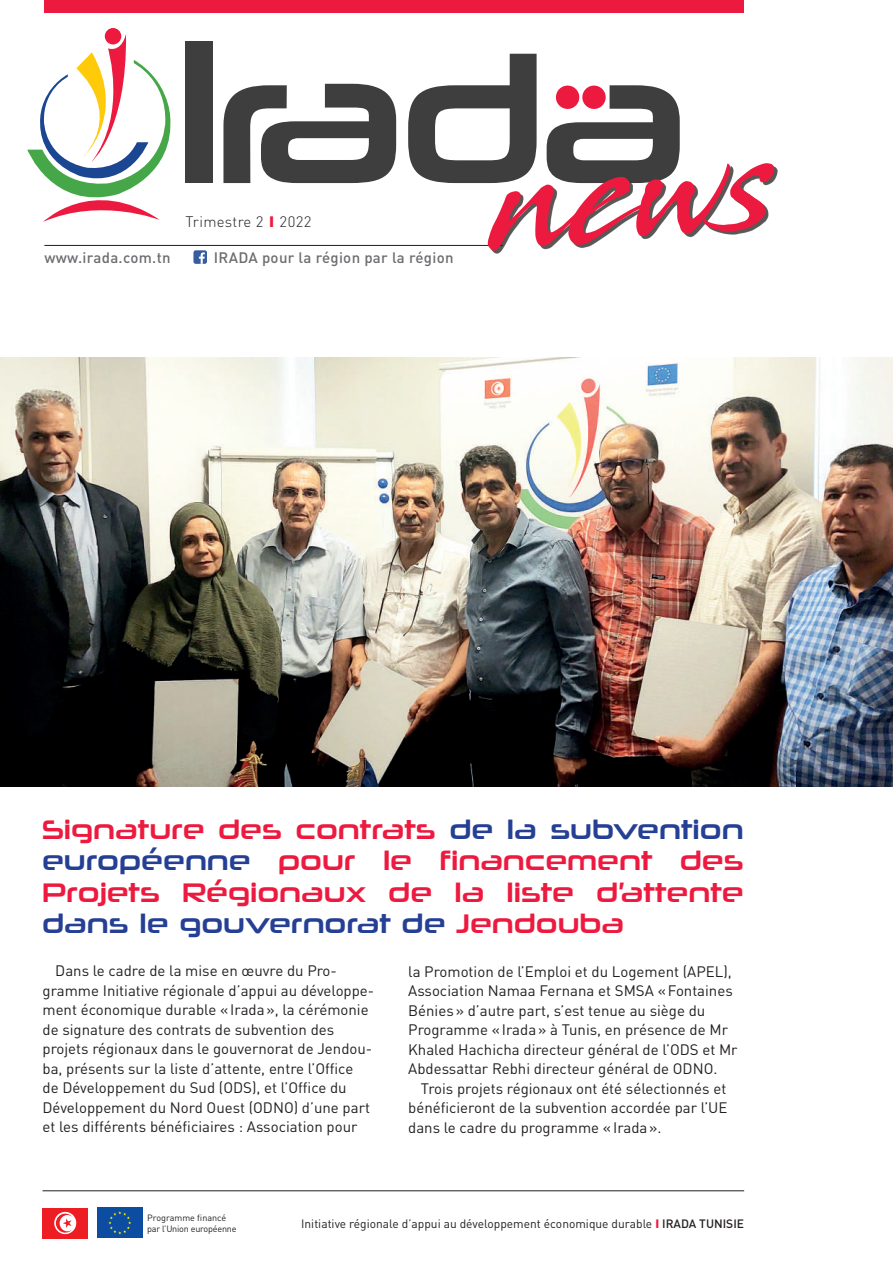
<style>
.page{position:relative;width:893px;height:1263px;background:#fff}
.page>*{position:absolute;margin:0;border:0;box-sizing:border-box;transform-origin:0 0}
.t1{font:145.05px "Stingray";color:#ed1a40;scale:.86 1}
.t2{font:27px/31.5px "Neuropolitical Rg";color:#ed1a40;text-align:justify}
.t3{font:15px/19.5px "DIN";color:#231f20}
.t4{font:500 15px "DIN";letter-spacing:.02em;color:#6c6d70}
.t5{font:300 15px "DIN";letter-spacing:.02em;color:#231f20}
.t6{font:12px "DIN";color:#231f20}
.t7{font:9px/10.8px "DIN";letter-spacing:-.02em;color:#231f20}
.s1{font-weight:700;color:#ed1a40}
.s2{color:#243f94}
.s3{font-weight:900;color:#ed1a40}
.s4{font-weight:500}
</style>
<div class="page">
<hr style="left:44px;top:245px;width:459px;height:1px;background:#231f20">
<hr style="left:43px;top:1190px;width:701px;height:1px;background:#231f20">
<div style="left:185px;top:42px;width:28px;height:141px;background:#3e3e3f"></div>
<svg style="left:223px;top:84px;width:173px;height:99px"></svg>
<svg style="left:547px;top:85px;width:133px;height:81px"></svg>
<svg style="left:408px;top:54px;width:129px;height:129px"></svg>
<div style="left:582px;top:86px;width:24px;height:23px;background:#ed1a40;border-radius:50%"></div>
<div style="left:556px;top:86px;width:23px;height:23px;background:#ed1a40;border-radius:50%"></div>
<div style="left:105px;top:28px;width:16px;height:16px;background:#ed1a40;border-radius:50%"></div>
<svg style="left:27px;top:34px;width:144px;height:188px"></svg>
<div style="left:491px;top:166px;width:286px;height:88px;background:#231f20;opacity:.75"></div>
<div style="left:44px;top:0;width:700px;height:12px;background:#ed1a40"></div>
<div style="left:97px;top:1207px;width:45px;height:31px;background:#0d4da1"></div>
<svg style="left:108px;top:1211px;width:23px;height:23px"></svg>
<div style="left:43px;top:1208px;width:45px;height:30px;background:#ee1d23"></div>
<svg style="left:54px;top:1212px;width:22px;height:22px"></svg>
<svg style="left:56px;top:1214px;width:16px;height:18px"></svg>
<div style="left:193px;top:250px;width:14px;height:14px;background:#355da0;border-radius:2px"></div>
<svg style="left:199px;top:252px;width:6px;height:12px"></svg>
<img style="left:0;top:358px;width:893px;height:429px">
<p class="t5" style="left:185px;top:212px;width:127px">Trimestre 2 <span class="s1">I</span> 2022</p>
<p class="t4" style="left:44px;top:248px;width:128px">www.irada.com.tn</p>
<p class="t4" style="left:214px;top:248px;width:241px">IRADA pour la région par la région</p>
<h1 class="t1" style="left:489px;top:105px;width:334px;rotate:-5deg">news</h1>
<h2 class="t2" style="left:42px;top:812px;width:703px">Signature des contrats <span class="s2">de la subvention européenne</span> pour le financement des Projets Régionaux de la liste d’attente <span class="s2">dans le gouvernorat de</span> Jendouba</h2>
<p class="t3" style="left:408px;top:961px;width:331px">la Promotion de l’Emploi et du Logement (APEL), Association Namaa Fernana et SMSA «Fontaines Bénies» d’autre part, s’est tenue au siège du Programme «Irada» à Tunis, en présence de Mr Khaled Hachicha directeur général de l’ODS et Mr Abdessattar Rebhi directeur général de ODNO.</p>
<p class="t3" style="left:408px;top:1078px;width:321px;text-align:justify;text-indent:13px">Trois projets régionaux ont été sélectionnés et bénéficieront de la subvention accordée par l’UE dans le cadre du programme «Irada».</p>
<p class="t3" style="left:43px;top:961px;width:333px;text-indent:13px">Dans le cadre de la mise en œuvre du Pro&shy;gramme Initiative régionale d’appui au développe&shy;ment économique durable «Irada», la cérémonie de signature des contrats de subvention des projets régionaux dans le gouvernorat de Jendou&shy;ba, présents sur la liste d’attente, entre l’Office<br>de Développement du Sud (ODS), et l’Office du Développement du Nord Ouest (ODNO) d’une part et les différents bénéficiaires : Association pour</p>
<p class="t7" style="left:147px;top:1212px;width:91px">Programme financé par l’Union européenne</p>
<p class="t6" style="left:301px;top:1216px;width:444px">Initiative régionale d’appui au développement économique durable <span class="s3">I</span> <span class="s4">IRADA TUNISIE</span></p>
</div>
